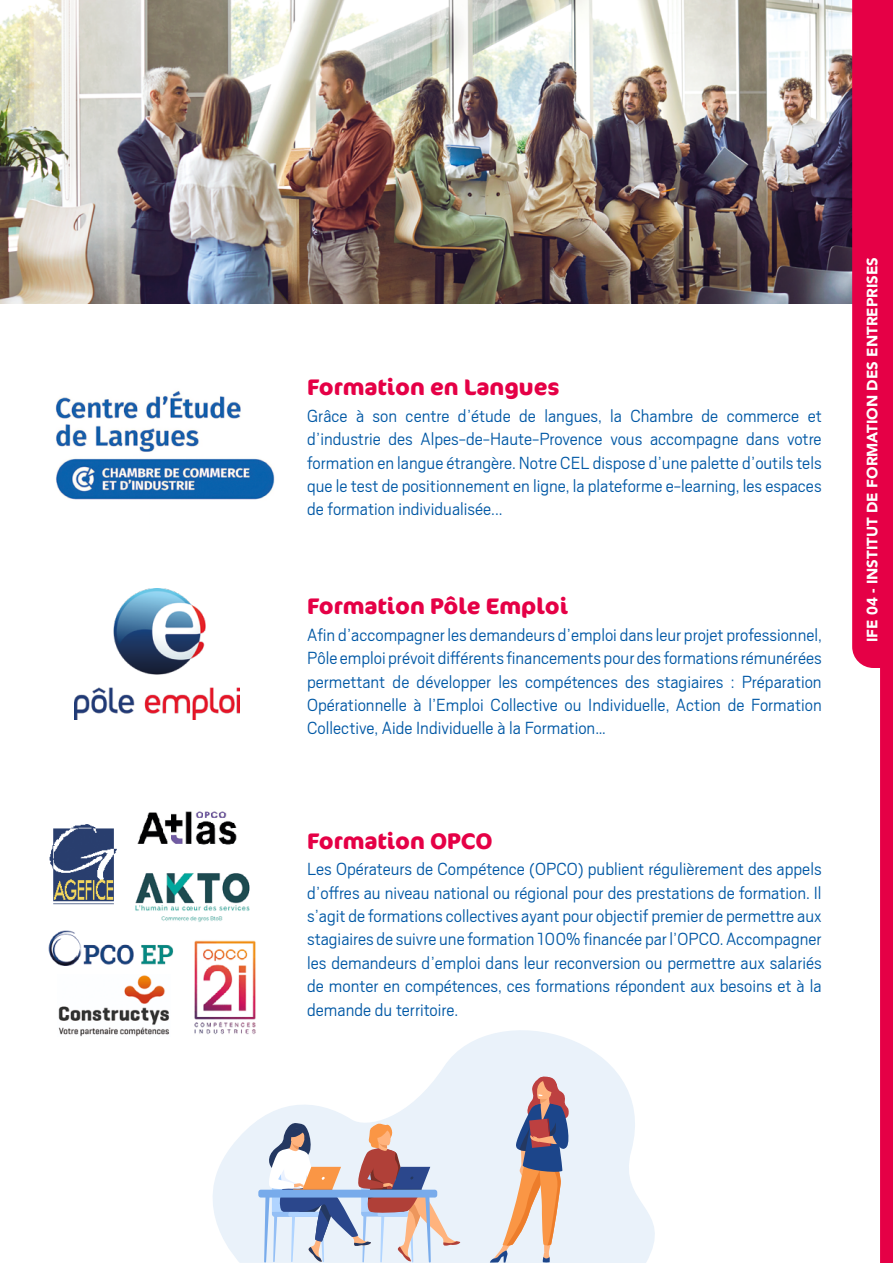
<style>
.page{position:relative;width:893px;height:1263px;background:#fff}
.page>*{position:absolute;margin:0;border:0;box-sizing:border-box;transform-origin:0 0}
.t1{font:700 22.5px "Cocon Pro";color:#e50046}
.t2{font:300 19.5px/23.4px "Scout";color:#0058a5;text-align:justify}
.t3{font:900 15px "Avenir";color:#fff}
</style>
<div class="page">
<img style="left:74px;top:588px;width:165px;height:132px">
<img style="left:49px;top:824px;width:68px;height:81px">
<img style="left:135px;top:873px;width:115px;height:49px">
<img style="left:137px;top:811px;width:100px;height:34px">
<img style="left:194px;top:940px;width:62px;height:52px">
<img style="left:58px;top:975px;width:112px;height:61px">
<img style="left:48px;top:930px;width:126px;height:36px">
<img style="left:55px;top:391px;width:220px;height:109px">
<img style="left:0;top:0;width:852px;height:303px">
<svg style="left:852px;top:0;width:28px;height:668px;background:#e40649"></svg>
<div style="left:880px;top:0;width:13px;height:1263px;background:#e50046"></div>
<svg style="left:194px;top:992px;width:461px;height:271px"></svg>
<div style="left:258px;top:1190px;width:179px;height:7px;background:#78abeb;border-radius:3px"></div>
<svg style="left:264px;top:1122px;width:196px;height:140px;background:#c9c5d0"></svg>
<svg style="left:490px;top:1075px;width:81px;height:187px;background:#ccbaba"></svg>
<p class="t1" style="left:307px;top:372px;width:254px">Formation en Langues</p>
<p class="t2" style="left:307px;top:403px;width:516px">Grâce à son centre d’étude de langues, la Chambre de commerce et d’industrie des Alpes-de-Haute-Provence vous accompagne dans votre formation en langue étrangère. Notre CEL dispose d’une palette d’outils tels que le test de positionnement en ligne, la plateforme e-learning, les espaces de formation individualisée...</p>
<p class="t1" style="left:307px;top:591px;width:262px">Formation Pôle Emploi</p>
<p class="t2" style="left:307px;top:622px;width:516px">Afin d’accompagner les demandeurs d’emploi dans leur projet professionnel, Pôle emploi prévoit différents financements pour des formations rémunérées permettant de développer les compétences des stagiaires : Préparation Opérationnelle à l’Emploi Collective ou Individuelle, Action de Formation Collective, Aide Individuelle à la Formation…</p>
<p class="t1" style="left:307px;top:825px;width:187px">Formation OPCO</p>
<p class="t2" style="left:307px;top:856px;width:516px">Les Opérateurs de Compétence (OPCO) publient régulièrement des appels d’offres au niveau national ou régional pour des prestations de formation. Il s’agit de formations collectives ayant pour objectif premier de permettre aux stagiaires de suivre une formation 100% financée par l’OPCO. Accompagner les demandeurs d’emploi dans leur reconversion ou permettre aux salariés de monter en compétences, ces formations répondent aux besoins et à la demande du territoire.</p>
<p class="t3" style="left:859px;top:642px;width:387px;rotate:-90deg">IFE 04 - INSTITUT DE FORMATION DES ENTREPRISES</p>
</div>
